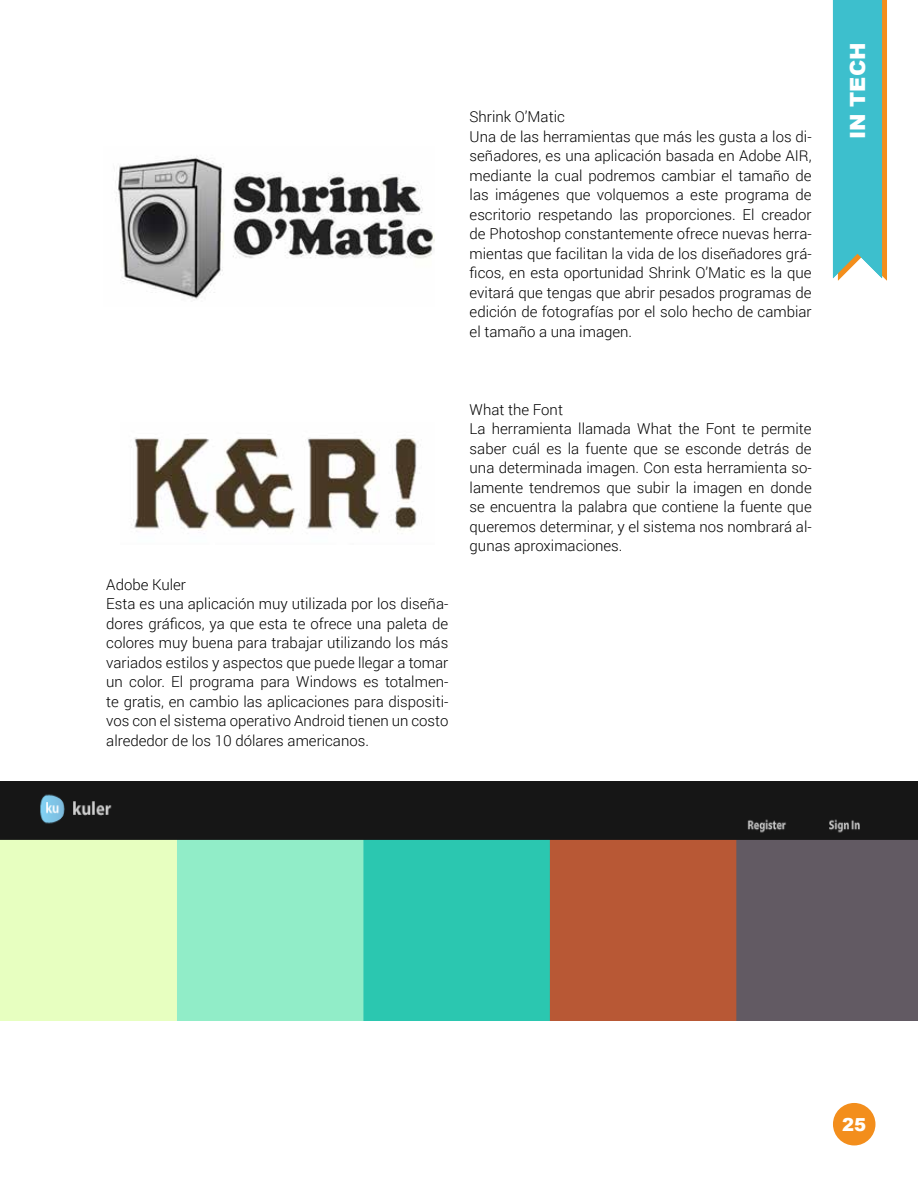
<style>
.page{position:relative;width:918px;height:1188px;background:#fff}
.page>*{position:absolute;margin:0;border:0;box-sizing:border-box;transform-origin:0 0}
.t1{font:900 21px "Arial";color:#fff}
.t2{font:900 18px "Arial";color:#fff}
.t3{font:300 15px/19.5px "Roboto";color:#000}
</style>
<div class="page">
<img style="left:115px;top:156px;width:319px;height:143px">
<img style="left:131px;top:437px;width:286px;height:95px">
<img style="left:0;top:782px;width:918px;height:238px">
<img style="left:36px;top:783px;width:213px;height:50px">
<div style="left:1px;top:782px;width:35px;height:56px;background:#161616"></div>
<div style="left:464px;top:782px;width:411px;height:56px;background:#161616"></div>
<div style="left:875px;top:782px;width:43px;height:56px;background:#161616"></div>
<svg style="left:833px;top:0;width:54px;height:281px;background:#50bec3"></svg>
<div style="left:833px;top:1103px;width:42px;height:42px;background:#f38e1c;border-radius:50%"></div>
<p class="t3" style="left:470px;top:106px;width:344px">Shrink O’Matic<br>Una de las herramientas que más les gusta a los di&shy;señadores, es una aplicación basada en Adobe AIR, mediante la cual podremos cambiar el tamaño de las imágenes que volquemos a este programa de escritorio respetando las proporciones. El creador de Photoshop constantemente ofrece nuevas herra&shy;mientas que facilitan la vida de los diseñadores grá&shy;ficos, en esta oportunidad Shrink O’Matic es la que evitará que tengas que abrir pesados programas de edición de fotografías por el solo hecho de cambiar el tamaño a una imagen.</p>
<p class="t3" style="left:106px;top:574px;width:344px">Adobe Kuler<br>Esta es una aplicación muy utilizada por los diseña&shy;dores gráficos, ya que esta te ofrece una paleta de colores muy buena para trabajar utilizando los más variados estilos y aspectos que puede llegar a tomar un color. El programa para Windows es totalmen&shy;te gratis, en cambio las aplicaciones para dispositi&shy;vos con el sistema operativo Android tienen un costo alrededor de los 10 dólares americanos.</p>
<p class="t3" style="left:470px;top:399px;width:344px">What the Font<br>La herramienta llamada What the Font te permite saber cuál es la fuente que se esconde detrás de una determinada imagen. Con esta herramienta so&shy;lamente tendremos que subir la imagen en donde se encuentra la palabra que contiene la fuente que queremos determinar, y el sistema nos nombrará al&shy;gunas aproximaciones.</p>
<h1 class="t1" style="left:842px;top:139px;width:98px;rotate:-90deg">IN TECH</h1>
<p class="t2" style="left:842px;top:1111px;width:26px">25</p>
</div>
